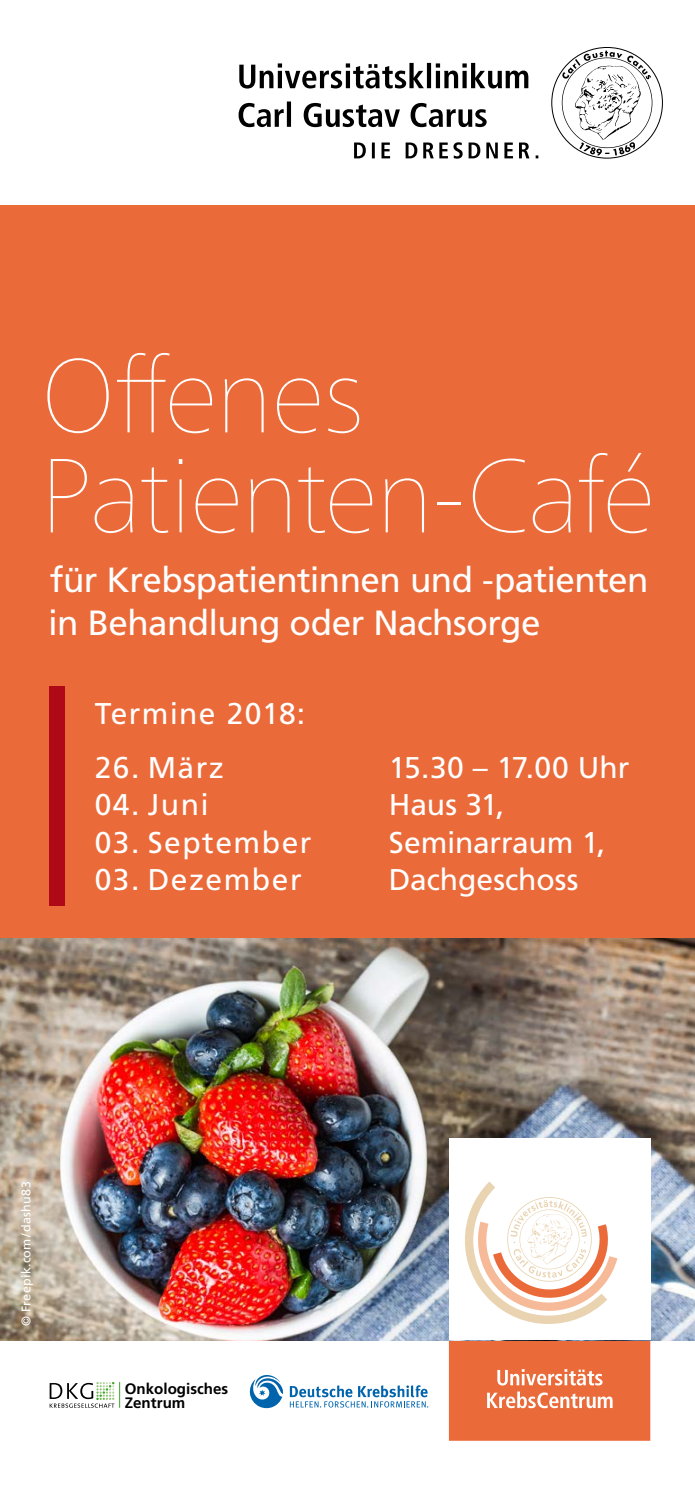
<style>
.page{position:relative;width:695px;height:1489px;background:#fff}
.page>*{position:absolute;margin:0;border:0;box-sizing:border-box;transform-origin:0 0}
.t1{font:200 105px/100px "Frutiger Neue LT Pro";letter-spacing:-.025em;color:#fff}
.t2{font:35px/42.5px "Frutiger";letter-spacing:-.015em;color:#fff}
.t3{font:30px/37.5px "Frutiger LT";letter-spacing:-.005em;color:#fff}
.t4{font:30px "Frutiger LT";letter-spacing:.05em;color:#fff}
.t5{font:30px "Frutiger LT";letter-spacing:.015em;color:#fff}
.t6{font:30px "Frutiger LT";letter-spacing:.04em;color:#fff}
.t7{font:700 15.25px/14.2px "Frutiger LT";color:#000}
.t8{font:12.5px "Frutiger LT";letter-spacing:.025em;color:#fff}
</style>
<div class="page">
<div style="left:0;top:206px;width:694px;height:1133px;background:#eb6a39"></div>
<svg style="left:449px;top:1340px;width:201px;height:100px;background:#ea7448"></svg>
<img style="left:0;top:938px;width:694px;height:401px">
<div style="left:448px;top:1138px;width:202px;height:201px;background:#fff"></div>
<svg style="left:465px;top:1181px;width:152px;height:143px"></svg>
<svg style="left:50px;top:1381px;width:70px;height:26px"></svg>
<svg style="left:238px;top:47px;width:424px;height:112px"></svg>
<div style="left:50px;top:685px;width:15px;height:220px;background:#af0917"></div>
<svg style="left:290px;top:1385px;width:138px;height:22px"></svg>
<svg style="left:249px;top:1375px;width:35px;height:34px"></svg>
<h1 class="t1" style="left:41px;top:344px;width:616px">Offenes<br>Patienten-Café</h1>
<p class="t2" style="left:48px;top:558px;width:601px">für Krebspatientinnen und -patienten in Behandlung oder Nachsorge</p>
<p class="t6" style="left:95px;top:695px;width:212px">Termine 2018:</p>
<p class="t5" style="left:95px;top:749px;width:131px">26. März</p>
<p class="t5" style="left:95px;top:787px;width:116px">04. Juni</p>
<p class="t4" style="left:95px;top:824px;width:218px">03. September</p>
<p class="t4" style="left:95px;top:862px;width:208px">03. Dezember</p>
<p class="t3" style="left:389px;top:748px;width:242px">15.30 – 17.00 Uhr<br>Haus 31,<br>Seminarraum 1,<br>Dachgeschoss</p>
<p class="t8" style="left:19px;top:1325px;width:145px;rotate:-90deg">© Freepik.com/dashu83</p>
<p class="t7" style="left:125px;top:1381px;width:105px">Onkologisches<br>Zentrum</p>
</div>
